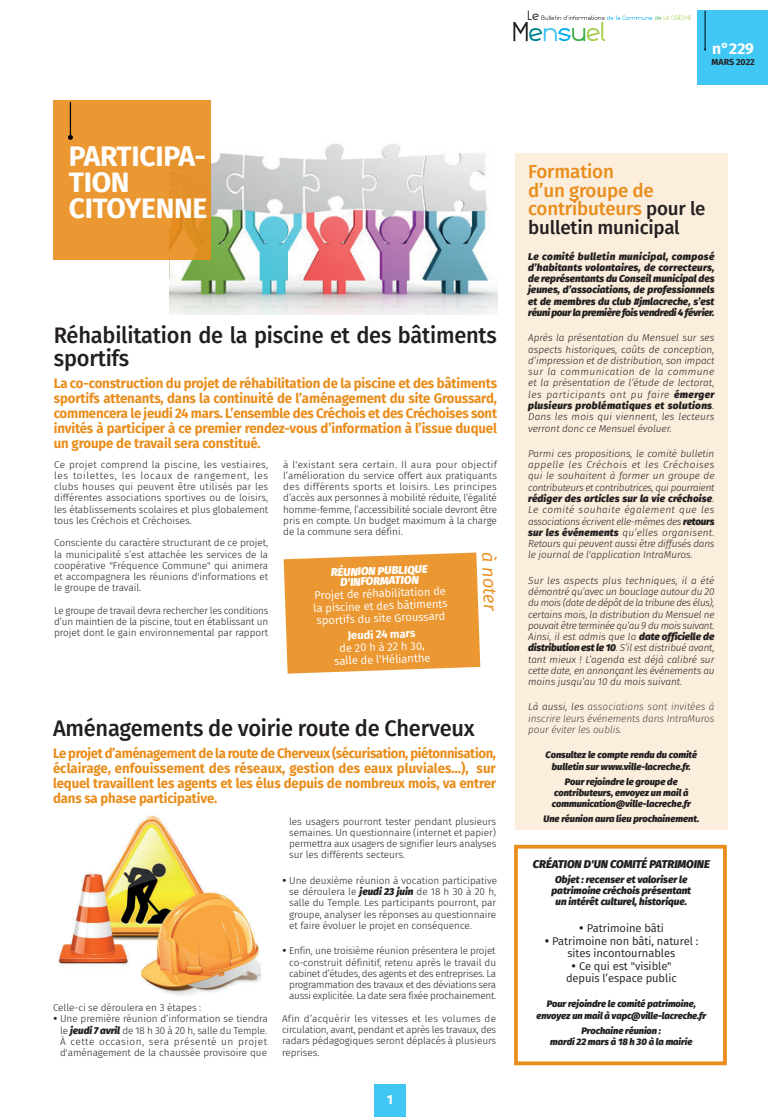
<style>
.page{position:relative;width:780px;height:1117px;background:#fff}
.page>*{position:absolute;margin:0;border:0;box-sizing:border-box;transform-origin:0 0}
.t1{font:700 28.25px/25.9px "Fira Sans";letter-spacing:-.01em;color:#fff}
.t2{font:500 22.5px/22.5px "Fira Sans";letter-spacing:-.01em;color:#231f20}
.t3{font:500 18.75px/18.8px "Fira Sans";letter-spacing:-.01em;color:#e98d1b}
.t4{font:italic 18.5px "Fira Sans";color:#e98d1b}
.t5{font:700 15.62px "Fira Sans";color:#fff}
.t6{font:700 13.75px/15px "Fira Sans";letter-spacing:-.01em;color:#e98d1b;text-align:justify;scale:.96 1}
.t7{font:700 13.75px/15px "Fira Sans";letter-spacing:-.01em;color:#e98d1b;text-align:justify;scale:.95 1}
.t8{font:700 13.12px "Fira Sans";color:#fff}
.t9{font:11.25px/12.5px "Fira Sans";color:#fff}
.t10{font:11.25px/12.5px "Fira Sans";letter-spacing:-.005em;color:#231f20;text-align:center}
.t11{font:italic 800 11.25px/10px "Fira Sans";color:#fff;text-align:center}
.t12{font:italic 800 11.25px "Fira Sans";letter-spacing:-.005em;color:#231f20}
.t13{font:700 11.25px "Fira Sans";color:#fff}
.t14{font:300 10px/11.2px "Fira Sans";letter-spacing:-.005em;color:#231f20;text-align:justify}
.t15{font:italic 300 10px/11.2px "Fira Sans";letter-spacing:-.005em;color:#231f20;text-align:justify}
.t16{font:italic 800 10px/11.2px "Fira Sans";letter-spacing:-.005em;color:#231f20;text-align:justify}
.t17{font:italic 200 10px/11.2px "Fira Sans";letter-spacing:-.005em;color:#231f20;text-align:justify}
.t18{font:italic 800 9.38px/11.2px "Fira Sans";letter-spacing:-.005em;color:#231f20;text-align:center}
.t19{font:700 8.75px "Fira Sans";color:#231f20}
.s1{font-weight:800;font-style:italic}
.s2{color:#231f20}
.s3{font-weight:800}
.s4{font-weight:300}
</style>
<div class="page">
<img style="left:169px;top:130px;width:328px;height:185px">
<div style="left:515px;top:153px;width:212px;height:675px;background:#fbeedd"></div>
<svg style="left:283px;top:552px;width:197px;height:121px;background:#ec9f41"></svg>
<img style="left:58px;top:815px;width:203px;height:181px">
<div style="left:514px;top:844px;width:212px;height:220px;border:4px solid #e98d1b"></div>
<svg style="left:513px;top:11px;width:178px;height:30px"></svg>
<div style="left:374px;top:1084px;width:32px;height:32px;background:#40c7f4"></div>
<div style="left:696px;top:11px;width:71px;height:74px;background:#40c7f4"></div>
<hr style="left:704px;top:11px;width:1px;height:39px;background:#000">
<div style="left:53px;top:100px;width:157px;height:159px;background:#eb9832"></div>
<hr style="left:70px;top:102px;width:1px;height:35px;background:#000">
<svg style="left:68px;top:135px;width:5px;height:5px"></svg>
<h3 class="t5" style="left:712px;top:36px;width:43px">n°229</h3>
<p class="t19" style="left:711px;top:54px;width:45px">MARS 2022</p>
<h1 class="t1" style="left:69px;top:141px;width:140px">PARTICIPA-<br>TION<br>CITOYENNE</h1>
<h2 class="t2" style="left:54px;top:323px;width:444px">Réhabilitation de la piscine et des bâtiments sportifs</h2>
<p class="t6" style="left:54px;top:374px;width:463px">La co-construction du projet de réhabilitation de la piscine et des bâtiments sportifs attenants, dans la continuité de l’aménagement du site Groussard, commencera le jeudi 24 mars. L’ensemble des Créchois et des Créchoises sont invités à participer à ce premier rendez-vous d’information à l’issue duquel un groupe de travail sera constitué.</p>
<p class="t14" style="left:54px;top:458px;width:215px">Ce projet comprend la piscine, les vestiaires, les toilettes, les locaux de rangement, les clubs houses qui peuvent être utilisés par les différentes associations sportives ou de loisirs, les établissements scolaires et plus globalement tous les Créchois et Créchoises.</p>
<p class="t14" style="left:54px;top:537px;width:215px">Consciente du caractère structurant de ce projet, la municipalité s’est attachée les services de la coopérative "Fréquence Commune" qui animera et accompagnera les réunions d'informations et le groupe de travail.</p>
<p class="t14" style="left:54px;top:604px;width:216px">Le groupe de travail devra rechercher les conditions d’un maintien de la piscine, tout en établissant un projet dont le gain environnemental par rapport</p>
<p class="t14" style="left:283px;top:458px;width:215px">à l'existant sera certain. Il aura pour objectif l’amélioration du service offert aux pratiquants des différents sports et loisirs. Les principes d’accès aux personnes à mobilité réduite, l’égalité homme-femme, l’accessibilité sociale devront être pris en compte. Un budget maximum à la charge de la commune sera défini.</p>
<h3 class="t4" style="left:502px;top:551px;width:60px;rotate:88deg">à noter</h3>
<p class="t11" style="left:331px;top:566px;width:98px;rotate:-2deg">RÉUNION PUBLIQUE<br>D'INFORMATION</p>
<p class="t9" style="left:313px;top:589px;width:136px;rotate:-2deg">Projet de réhabilitation de la piscine et des bâtiments sportifs du site Groussard</p>
<p class="t13" style="left:347px;top:625px;width:69px;rotate:-2deg">Jeudi 24 mars</p>
<p class="t9" style="left:334px;top:641px;width:98px;text-align:center;rotate:-2deg">de 20 h à 22 h 30, salle de l'Hélianthe</p>
<h2 class="t2" style="left:53px;top:715px;width:423px">Aménagements de voirie route de Cherveux</h2>
<p class="t7" style="left:53px;top:744px;width:468px">Le projet d’aménagement de la route de Cherveux (sécurisation, piétonnisation, éclairage, enfouissement des réseaux, gestion des eaux pluviales…), sur lequel travaillent les agents et les élus depuis de nombreux mois, va entrer dans sa phase participative.</p>
<p class="t14" style="left:53px;top:1001px;width:150px">Celle-ci se déroulera en 3 étapes :</p>
<p class="t14" style="left:60px;top:1012px;width:209px;text-indent:-7px">• Une première réunion d’information se tiendra le <span class="s1">jeudi 7 avril</span> de 18 h 30 à 20 h, salle du Temple.<br>À cette occasion, sera présenté un projet d'aménagement de la chaussée provisoire que</p>
<p class="t14" style="left:289px;top:815px;width:208px">les usagers pourront tester pendant plusieurs semaines. Un questionnaire (internet et papier) permettra aux usagers de signifier leurs analyses sur les différents secteurs.</p>
<p class="t14" style="left:289px;top:874px;width:209px;text-indent:-7px">• Une deuxième réunion à vocation participative se déroulera le <span class="s1">jeudi 23 juin</span> de 18 h 30 à 20 h, salle du Temple. Les participants pourront, par groupe, analyser les réponses au questionnaire et faire évoluer le projet en conséquence.</p>
<p class="t14" style="left:289px;top:944px;width:208px;text-indent:-7px">• Enfin, une troisième réunion présentera le projet co-construit définitif, retenu après le travail du cabinet d’études, des agents et des entreprises. La programmation des travaux et des déviations sera aussi explicitée. La date sera fixée prochainement.</p>
<p class="t14" style="left:282px;top:1012px;width:215px">Afin d’acquérir les vitesses et les volumes de circulation, avant, pendant et après les travaux, des radars pédagogiques seront déplacés à plusieurs reprises.</p>
<h3 class="t8" style="left:387px;top:1088px;width:8px">1</h3>
<h3 class="t3" style="left:528px;top:161px;width:179px">Formation<br>d’un groupe de contributeurs <span class="s2">pour le bulletin municipal</span></h3>
<p class="t16" style="left:528px;top:249px;width:188px">Le comité bulletin municipal, composé d’habitants volontaires, de correcteurs, de représentants du Conseil municipal des jeunes, d’associations, de professionnels et de membres du club #jmlacreche, s’est réuni pour la première fois vendredi 4 février.</p>
<p class="t15" style="left:528px;top:332px;width:188px">Après la présentation du Mensuel sur ses aspects historiques, coûts de conception, d’impression et de distribution, son impact sur la communication de la commune et la présentation de l’étude de lectorat, les participants ont pu faire <span class="s3">émerger plusieurs problématiques et solutions</span>.<br>Dans les mois qui viennent, les lecteurs verront donc ce Mensuel évoluer.</p>
<p class="t15" style="left:528px;top:447px;width:188px">Parmi ces propositions, le comité bulletin appelle les Créchois et les Créchoises qui le souhaitent à former un groupe de contributeurs et contributrices, qui pourraient <span class="s3">rédiger des articles sur la vie créchoise</span>.<br>Le comité souhaite également que les associations écrivent elle-mêmes des <span class="s3">retours sur les événements</span> qu’elles organisent.<br>Retours qui peuvent aussi être diffusés dans le journal de l'application IntraMuros.</p>
<p class="t15" style="left:528px;top:574px;width:188px">Sur les aspects plus techniques, il a été démontré qu’avec un bouclage autour du 20 du mois (date de dépôt de la tribune des élus), certains mois, la distribution du Mensuel ne pouvait être terminée qu’au 9 du mois suivant.<br>Ainsi, il est admis que la <span class="s3">date officielle de distribution est le 10</span>. S’il est distribué avant, tant mieux ! L’agenda est déjà calibré sur cette date, en annonçant les événements au moins jusqu’au 10 du mois suivant.</p>
<p class="t17" style="left:528px;top:701px;width:188px"><span class="s4">Là aussi, les</span> associations sont invitées à inscrire leurs événements dans IntraMuros pour éviter les oublis.</p>
<p class="t18" style="left:545px;top:748px;width:153px">Consultez le compte rendu du comité bulletin sur www.ville-lacreche.fr.</p>
<p class="t18" style="left:552px;top:774px;width:140px">Pour rejoindre le groupe de contributeurs, envoyez un mail à communication@ville-lacreche.fr</p>
<p class="t18" style="left:543px;top:811px;width:157px">Une réunion aura lieu prochainement.</p>
<p class="t12" style="left:533px;top:853px;width:178px">CRÉATION D'UN COMITÉ PATRIMOINE</p>
<p class="t16" style="left:551px;top:872px;width:141px;text-align:center">Objet : recenser et valoriser le patrimoine créchois présentant un intérêt culturel, historique.</p>
<p class="t10" style="left:579px;top:921px;width:86px">• Patrimoine bâti</p>
<p class="t10" style="left:544px;top:933px;width:155px">• Patrimoine non bâti, naturel : sites incontournables</p>
<p class="t10" style="left:566px;top:958px;width:112px">• Ce qui est "visible" depuis l’espace public</p>
<p class="t18" style="left:536px;top:997px;width:171px">Pour rejoindre le comité patrimoine, envoyez un mail à vapc@ville-lacreche.fr</p>
<p class="t18" style="left:550px;top:1023px;width:144px">Prochaine réunion :<br>mardi 22 mars à 18 h 30 à la mairie</p>
</div>
